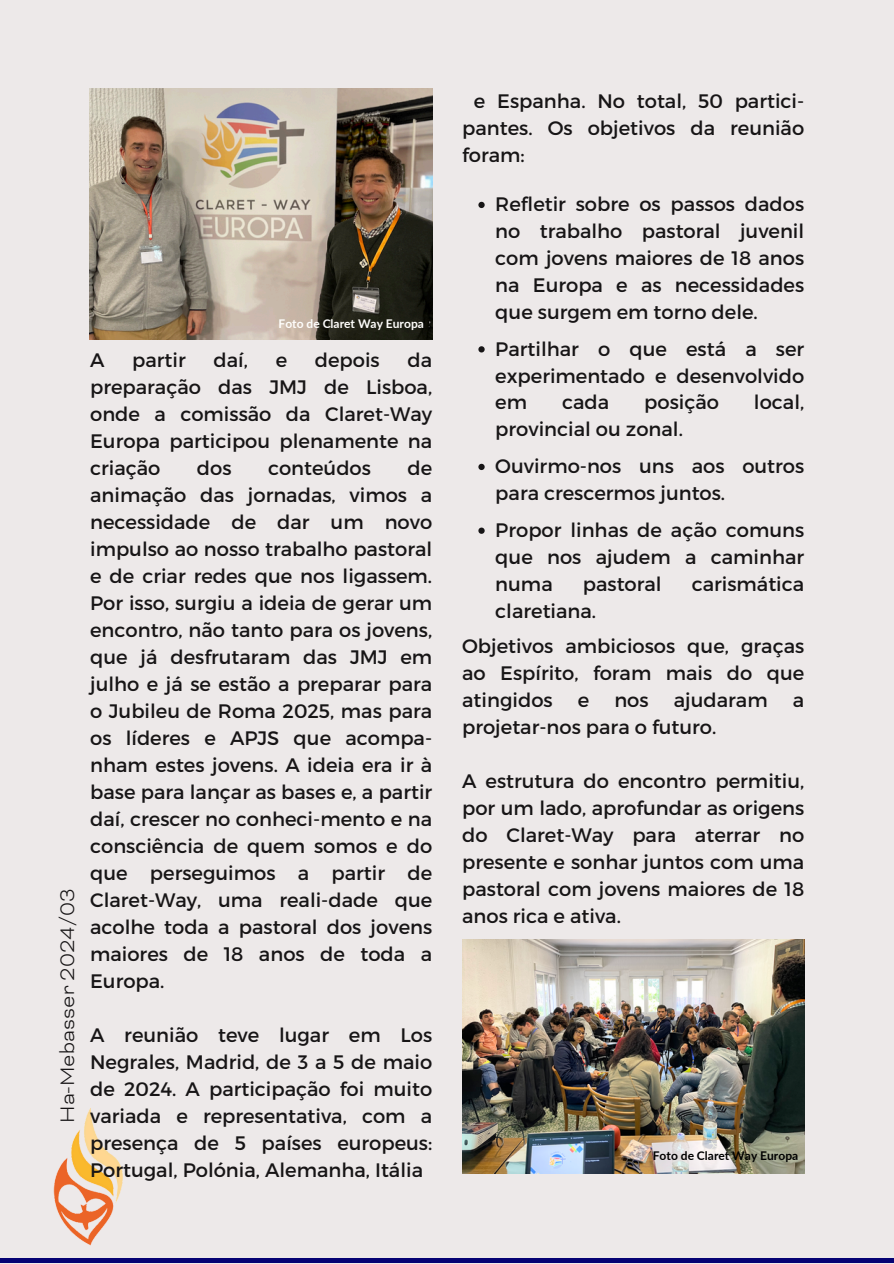
<style>
.page{position:relative;width:894px;height:1264px;background:#fff}
.page>*{position:absolute;margin:0;border:0;box-sizing:border-box;transform-origin:0 0}
.t1{font:300 22.5px "Bicyclette";color:#171516}
.t2{font:19.5px/27px "Montserrat";color:#171516;text-align:justify}
.t3{font:700 12px "Lato";color:#fffefc}
.t4{font:700 12px "Lato";color:#000}
</style>
<div class="page">
<div style="left:0;top:0;width:893px;height:1263px;background:#ede9e9"></div>
<img style="left:53px;top:1108px;width:70px;height:138px">
<hr style="left:0;top:1258px;width:893px;height:4px;background:#060273">
<img style="left:89px;top:88px;width:343px;height:251px">
<img style="left:462px;top:939px;width:342px;height:234px">
<svg style="left:478px;top:202px;width:6px;height:6px"></svg>
<svg style="left:478px;top:346px;width:6px;height:6px"></svg>
<svg style="left:478px;top:464px;width:6px;height:6px"></svg>
<svg style="left:478px;top:527px;width:6px;height:7px"></svg>
<h2 class="t1" style="left:56px;top:1122px;width:235px;rotate:-90deg">Ha-Mebasser 2024/03</h2>
<h2 class="t3" style="left:278px;top:316px;width:147px">Foto de Claret Way Europa</h2>
<p class="t2" style="left:90px;top:345px;width:16px">A</p>
<p class="t2" style="left:132px;top:345px;width:55px">partir</p>
<p class="t2" style="left:213px;top:345px;width:36px">daí,</p>
<p class="t2" style="left:275px;top:345px;width:13px">e</p>
<p class="t2" style="left:315px;top:345px;width:66px">depois</p>
<p class="t2" style="left:90px;top:345px;width:343px;text-indent:317px">da preparação das JMJ de Lisboa, onde a comissão da Claret-Way Europa participou plenamente na criação</p>
<p class="t2" style="left:197px;top:453px;width:36px">dos</p>
<p class="t2" style="left:268px;top:453px;width:104px">conteúdos</p>
<p class="t2" style="left:90px;top:453px;width:343px;text-indent:317px">de animação das jornadas, vimos a necessidade de dar um novo impulso ao nosso trabalho pastoral e de criar redes que nos ligassem.<br>Por isso, surgiu a ideia de gerar um encontro, não tanto para os jovens, que já desfrutaram das JMJ em julho e já se estão a preparar para o Jubileu de Roma 2025, mas para os líderes e APJS que acompa&shy;nham estes jovens. A ideia era ir à base para lançar as bases e, a partir daí, crescer no conheci-mento e na consciência de quem somos e do que perseguimos a partir de Claret-Way, uma reali-dade que acolhe toda a pastoral dos jovens maiores de 18 anos de toda a Europa.</p>
<p class="t2" style="left:90px;top:1020px;width:343px">A reunião teve lugar em Los Negrales, Madrid, de 3 a 5 de maio de 2024. A participação foi muito variada e representativa, com a presença de 5 países europeus:<br>Portugal, Polónia, Alemanha, Itália</p>
<h2 class="t2" style="left:462px;top:87px;width:343px;text-indent:12px">e Espanha. No total, 50 partici&shy;pantes. Os objetivos da reunião foram:</h2>
<p class="t2" style="left:495px;top:190px;width:310px">Refletir sobre os passos dados no trabalho pastoral juvenil com jovens maiores de 18 anos na Europa e as necessidades que surgem em torno dele.</p>
<p class="t2" style="left:495px;top:334px;width:310px">Partilhar o que está a ser experimentado e desenvolvido em</p>
<p class="t2" style="left:562px;top:388px;width:49px">cada</p>
<p class="t2" style="left:644px;top:388px;width:76px">posição</p>
<p class="t2" style="left:753px;top:388px;width:52px">local,</p>
<p class="t2" style="left:495px;top:415px;width:189px">provincial ou zonal.</p>
<p class="t2" style="left:495px;top:452px;width:310px">Ouvirmo-nos uns aos outros para crescermos juntos.</p>
<p class="t2" style="left:495px;top:515px;width:310px">Propor linhas de ação comuns que nos ajudem a caminhar numa</p>
<p class="t2" style="left:582px;top:569px;width:80px">pastoral</p>
<p class="t2" style="left:691px;top:569px;width:114px">carismática</p>
<p class="t2" style="left:495px;top:596px;width:102px">claretiana.</p>
<h2 class="t2" style="left:462px;top:631px;width:343px">Objetivos ambiciosos que, graças ao Espírito, foram mais do que atingidos</h2>
<h2 class="t2" style="left:577px;top:685px;width:13px">e</h2>
<h2 class="t2" style="left:614px;top:685px;width:36px">nos</h2>
<h2 class="t2" style="left:673px;top:685px;width:95px">ajudaram</h2>
<h2 class="t2" style="left:792px;top:685px;width:13px">a</h2>
<h2 class="t2" style="left:462px;top:712px;width:255px">projetar-nos para o futuro.</h2>
<h2 class="t2" style="left:462px;top:766px;width:343px">A estrutura do encontro permitiu, por um lado, aprofundar as origens do Claret-Way para aterrar no presente e sonhar juntos com uma pastoral com jovens maiores de 18 anos rica e ativa.</h2>
<h1 class="t4" style="left:652px;top:1148px;width:147px">Foto de Claret Way Europa</h1>
</div>
